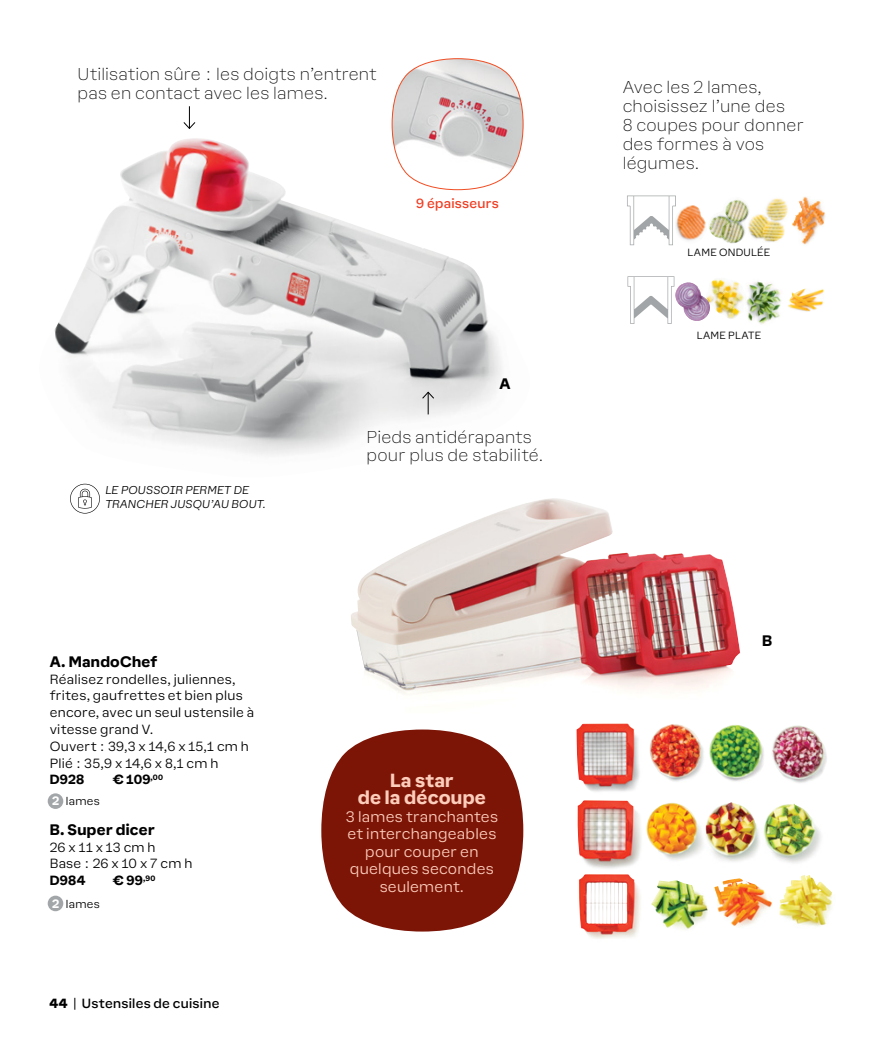
<style>
.page{position:relative;width:883px;height:1042px;background:#fff}
.page>*{position:absolute;margin:0;border:0;box-sizing:border-box;transform-origin:0 0}
.t1{font:700 17.5px/17.5px "Earl Sans";letter-spacing:.015em;color:#fccdbb;text-align:center}
.t2{font:100 15.75px/18.9px "Earl Sans";letter-spacing:.015em;color:#000}
.t3{font:300 14px/17.5px "Earl Sans";letter-spacing:.02em;color:#fccdbb;text-align:center}
.t4{font:700 14px "Earl Sans";letter-spacing:.02em;color:#000}
.t5{font:300 12.25px/16.8px "Earl Sans";letter-spacing:.025em;color:#000}
.t6{font:12.25px "Earl Sans";letter-spacing:.025em;color:#000}
.t7{font:700 12.25px "Earl Sans";letter-spacing:.02em;color:#000}
.t8{font:12.25px "Earl Sans";letter-spacing:.025em;color:#ef3e23}
.t9{font:italic 300 10.5px/14px "Earl Sans";letter-spacing:.025em;color:#000}
.t10{font:300 10.5px "Earl Sans";letter-spacing:.03em;color:#000}
.t11{font:300 9.62px "Earl Sans";letter-spacing:.025em;color:#000}
.s1{font-weight:700;font-size:11.2px;color:#fff}
.s2{font-weight:900}
</style>
<div class="page">
<img style="left:54px;top:138px;width:448px;height:317px">
<svg style="left:392px;top:58px;width:132px;height:132px"></svg>
<img style="left:351px;top:498px;width:389px;height:253px">
<img style="left:579px;top:898px;width:193px;height:41px">
<img style="left:578px;top:800px;width:252px;height:98px">
<img style="left:577px;top:723px;width:250px;height:69px">
<div style="left:48px;top:895px;width:15px;height:16px;background:#a3a6a8;border-radius:50%"></div>
<div style="left:48px;top:793px;width:15px;height:16px;background:#a3a6a8;border-radius:50%"></div>
<svg style="left:627px;top:276px;width:47px;height:48px"></svg>
<img style="left:675px;top:282px;width:18px;height:38px">
<img style="left:746px;top:281px;width:35px;height:44px">
<img style="left:755px;top:282px;width:17px;height:18px">
<img style="left:706px;top:280px;width:40px;height:39px">
<img style="left:713px;top:279px;width:27px;height:38px">
<img style="left:787px;top:288px;width:37px;height:24px">
<img style="left:788px;top:289px;width:35px;height:22px">
<svg style="left:627px;top:196px;width:49px;height:49px"></svg>
<img style="left:675px;top:205px;width:31px;height:39px">
<img style="left:679px;top:206px;width:14px;height:12px">
<img style="left:726px;top:241px;width:14px;height:3px">
<img style="left:709px;top:199px;width:38px;height:42px">
<img style="left:792px;top:196px;width:33px;height:49px">
<img style="left:792px;top:197px;width:14px;height:28px">
<img style="left:747px;top:198px;width:35px;height:45px">
<img style="left:750px;top:199px;width:38px;height:42px">
<svg style="left:70px;top:484px;width:30px;height:29px"></svg>
<svg style="left:183px;top:106px;width:13px;height:23px"></svg>
<svg style="left:421px;top:391px;width:14px;height:23px"></svg>
<svg style="left:321px;top:729px;width:202px;height:202px;background:#91392d"></svg>
<p class="t2" style="left:78px;top:63px;width:300px">Utilisation sûre : les doigts n'entrent pas en contact avec les lames.</p>
<p class="t8" style="left:416px;top:193px;width:84px">9 épaisseurs</p>
<p class="t4" style="left:500px;top:372px;width:13px">A</p>
<p class="t9" style="left:105px;top:482px;width:162px">LE POUSSOIR PERMET DE<br>TRANCHER JUSQU'AU BOUT.</p>
<p class="t4" style="left:50px;top:649px;width:109px">A. MandoChef</p>
<p class="t5" style="left:50px;top:670px;width:206px">Réalisez rondelles, juliennes, frites, gaufrettes et bien plus encore, avec un seul ustensile à vitesse grand V.<br>Ouvert : 39,3 x 14,6 x 15,1 cm h<br>Plié : 35,9 x 14,6 x 8,1 cm h</p>
<p class="t7" style="left:50px;top:769px;width:36px">D928</p>
<p class="t7" style="left:113px;top:769px;width:52px">€ 109<sup>,00</sup></p>
<p class="t4" style="left:50px;top:817px;width:107px">B. Super dicer</p>
<p class="t5" style="left:50px;top:838px;width:144px">26 x 11 x 13 cm h<br>Base : 26 x 10 x 7 cm h</p>
<p class="t7" style="left:50px;top:870px;width:37px">D984</p>
<p class="t7" style="left:113px;top:870px;width:44px">€ 99<sup>,90</sup></p>
<p class="t10" style="left:52px;top:793px;width:49px"><span class="s1">2</span> lames</p>
<p class="t10" style="left:52px;top:895px;width:49px"><span class="s1">2</span> lames</p>
<p class="t6" style="left:50px;top:992px;width:171px"><span class="s2">44</span> | Ustensiles de cuisine</p>
<p class="t2" style="left:367px;top:426px;width:178px">Pieds antidérapants pour plus de stabilité.</p>
<h1 class="t1" style="left:358px;top:770px;width:130px">La star<br>de la découpe</h1>
<p class="t3" style="left:346px;top:806px;width:154px">3 lames tranchantes et interchangeables pour couper en quelques secondes seulement.</p>
<p class="t2" style="left:623px;top:76px;width:183px">Avec les 2 lames, choisissez l'une des<br>8 coupes pour donner des formes à vos légumes.</p>
<p class="t11" style="left:688px;top:244px;width:84px">LAME ONDULÉE</p>
<p class="t11" style="left:697px;top:327px;width:66px">LAME PLATE</p>
<p class="t4" style="left:762px;top:628px;width:12px">B</p>
</div>
